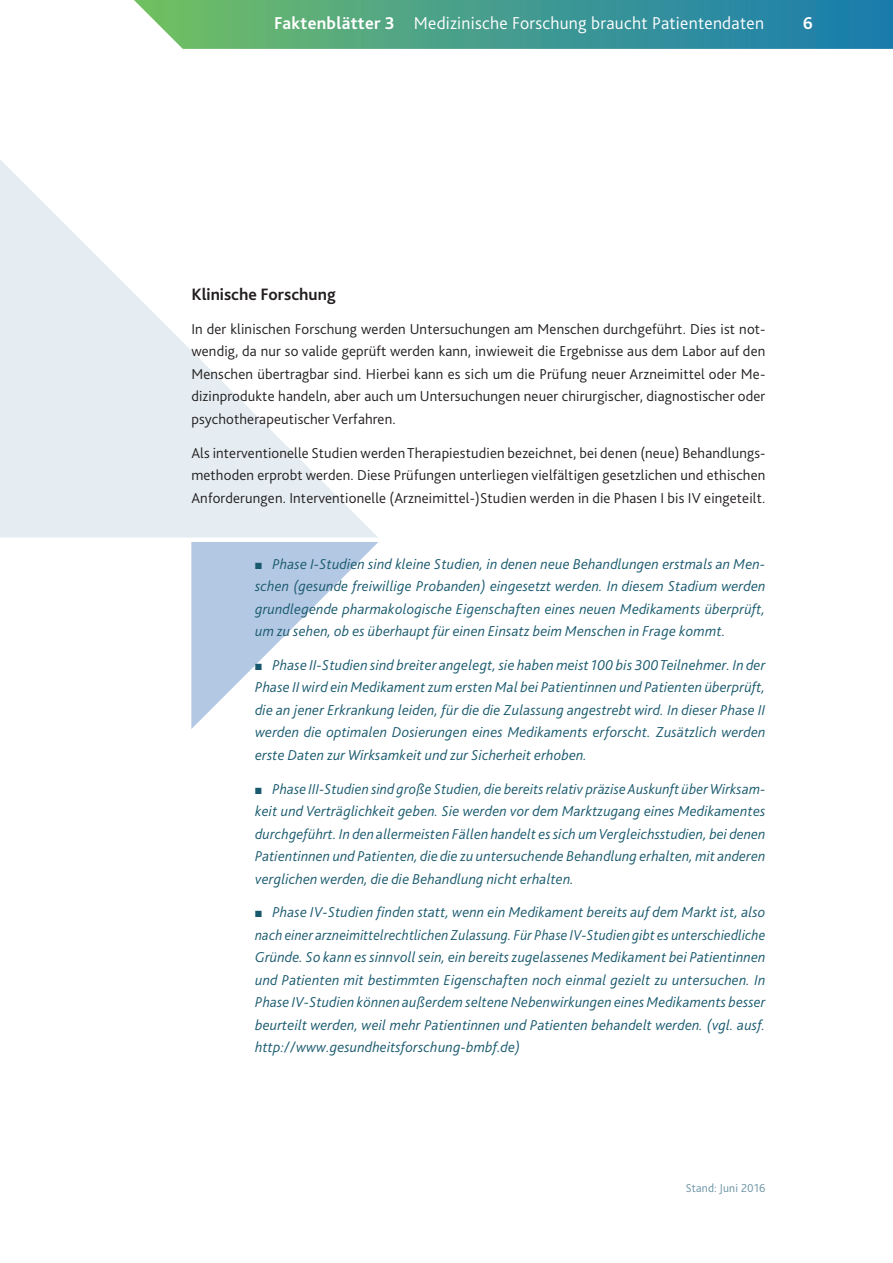
<style>
.page{position:relative;width:893px;height:1263px;background:#fff}
.page>*{position:absolute;margin:0;border:0;box-sizing:border-box;transform-origin:0 0}
.t1{font:300 18px "Bliss 2";letter-spacing:.015em;color:#fff}
.t2{font:700 18px "Bliss 2";color:#fff}
.t3{font:700 17.25px "Bliss 2";color:#231f20}
.t4{font:italic 300 15px/22.5px "Bliss 2";letter-spacing:.01em;color:#19596e;text-align:justify}
.t5{font:300 15px/22.5px "Bliss 2";letter-spacing:.01em;color:#231f20;text-align:justify}
.t6{font:300 12px "Bliss 2";letter-spacing:.015em;color:#6992a4}
.s1{font-weight:700}
</style>
<div class="page">
<svg style="left:134px;top:0;width:759px;height:49px;background:#499e91"></svg>
<svg style="left:191px;top:542px;width:187px;height:187px"></svg>
<svg style="left:0;top:159px;width:378px;height:378px;fill:#e5edf2"></svg>
<p class="t1" style="left:274px;top:12px;width:492px"><span class="s1">Faktenblätter 3</span> Medizinische Forschung braucht Patientendaten</p>
<p class="t2" style="left:803px;top:12px;width:12px">6</p>
<p class="t3" style="left:191px;top:284px;width:146px">Klinische Forschung</p>
<p class="t5" style="left:191px;top:318px;width:576px">In der klinischen Forschung werden Untersuchungen am Menschen durchgeführt. Dies ist not&shy;wendig, da nur so valide geprüft werden kann, inwieweit die Ergebnisse aus dem Labor auf den Menschen übertragbar sind. Hierbei kann es sich um die Prüfung neuer Arzneimittel oder Me&shy;dizinprodukte handeln, aber auch um Untersuchungen neuer chirurgischer, diagnostischer oder psychotherapeutischer Verfahren.</p>
<p class="t5" style="left:191px;top:441px;width:576px">Als interventionelle Studien werden Therapiestudien bezeichnet, bei denen (neue) Behandlungs&shy;methoden erprobt werden. Diese Prüfungen unterliegen vielfältigen gesetzlichen und ethischen Anforderungen. Interventionelle (Arzneimittel-)Studien werden in die Phasen I bis IV eingeteilt.</p>
<p class="t4" style="left:255px;top:552px;width:512px">■ Phase I-Studien sind kleine Studien, in denen neue Behandlungen erstmals an Men&shy;schen (gesunde freiwillige Probanden) eingesetzt werden. In diesem Stadium werden grundlegende pharmakologische Eigenschaften eines neuen Medikaments überprüft, um zu sehen, ob es überhaupt für einen Einsatz beim Menschen in Frage kommt.</p>
<p class="t4" style="left:255px;top:653px;width:512px">■ Phase II-Studien sind breiter angelegt, sie haben meist 100 bis 300 Teilnehmer. In der Phase II wird ein Medikament zum ersten Mal bei Patientinnen und Patienten überprüft, die an jener Erkrankung leiden, für die die Zulassung angestrebt wird. In dieser Phase II werden die optimalen Dosierungen eines Medikaments erforscht. Zusätzlich werden erste Daten zur Wirksamkeit und zur Sicherheit erhoben.</p>
<p class="t4" style="left:255px;top:777px;width:512px">■ Phase III-Studien sind große Studien, die bereits relativ präzise Auskunft über Wirksam&shy;keit und Verträglichkeit geben. Sie werden vor dem Marktzugang eines Medikamentes durchgeführt. In den allermeisten Fällen handelt es sich um Vergleichsstudien, bei denen Patientinnen und Patienten, die die zu untersuchende Behandlung erhalten, mit anderen verglichen werden, die die Behandlung nicht erhalten.</p>
<p class="t4" style="left:255px;top:901px;width:512px">■ Phase IV-Studien finden statt, wenn ein Medikament bereits auf dem Markt ist, also nach einer arzneimittelrechtlichen Zulassung. Für Phase IV-Studien gibt es unterschiedliche Gründe. So kann es sinnvoll sein, ein bereits zugelassenes Medikament bei Patientinnen und Patienten mit bestimmten Eigenschaften noch einmal gezielt zu untersuchen. In Phase IV-Studien können außerdem seltene Nebenwirkungen eines Medikaments besser beurteilt werden, weil mehr Patientinnen und Patienten behandelt werden. (vgl. ausf. http://www.gesundheitsforschung-bmbf.de)</p>
<p class="t6" style="left:686px;top:1181px;width:81px">Stand: Juni 2016</p>
</div>
